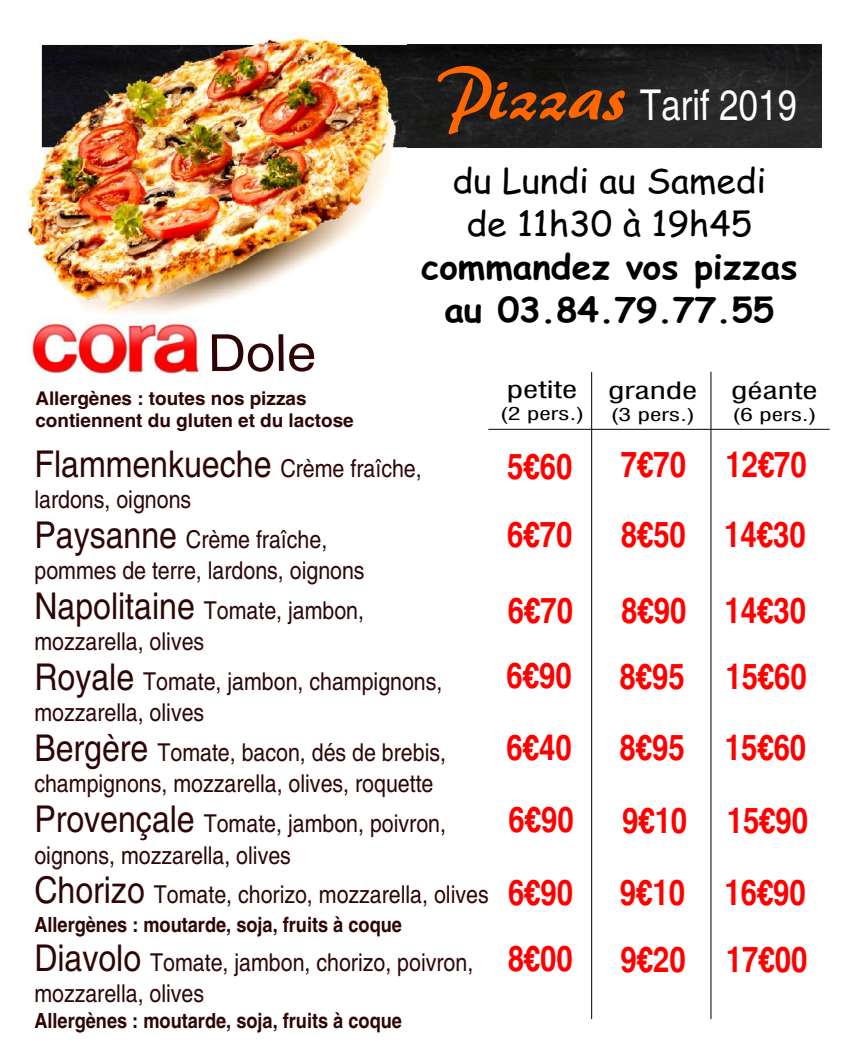
<style>
.page{position:relative;width:851px;height:1064px;background:#fff}
.page>*{position:absolute;margin:0;border:0;box-sizing:border-box;transform-origin:0 0}
.t1{font:51px "Helvetica Narrow";color:#2e0505;scale:1.26 1}
.t2{font:42.45px "Helvetica Narrow";letter-spacing:-.01em;color:#fff}
.t3{font:36.9px "Helvetica Narrow";color:#2e0505;scale:1.06 1}
.t4{font:700 35.7px "Helvetica Narrow";color:#f00}
.t5{font:700 34.2px/42.8px "Comic Sans MS";color:#000;text-align:center}
.t6{font:34.2px/42.8px "Comic Sans MS";color:#000;text-align:center}
.t7{font:24.6px/39.9px "Helvetica Narrow";color:#2e0505;scale:1.06 1}
.t8{font:23.25px "Swis 721 Cn BT";color:#000;scale:1.48 1}
.t9{font:700 20.85px "Helvetica Narrow";color:#2e0505;scale:1.06 1}
.t10{font:700 18.9px/22.5px "Helvetica";color:#2e0505}
.t11{font:17.4px "Swis 721 Cn BT";color:#000;scale:1.48 1}
.s1{font-family:"Brush 455 BT";font-size:70.5px;color:#f60}
.s2{font-size:24.6px}
.s3{font-size:36.9px}
</style>
<div class="page">
<img style="left:407px;top:45px;width:414px;height:102px">
<img style="left:24px;top:32px;width:383px;height:286px">
<hr style="left:591px;top:372px;width:1px;height:647px;background:#000">
<hr style="left:710px;top:372px;width:1px;height:647px;background:#000">
<hr style="left:488px;top:429px;width:341px;height:1px;background:#000">
<img style="left:30px;top:318px;width:171px;height:58px">
<h2 class="t2" style="left:439px;top:89px;width:359px"><span class="s1">Pizzas</span> Tarif 2019</h2>
<h1 class="t1" style="left:208px;top:334px;width:88px">Dole</h1>
<p class="t10" style="left:35px;top:388px;width:320px">Allergènes : toutes nos pizzas contiennent du gluten et du lactose</p>
<h3 class="t6" style="left:452px;top:163px;width:315px">du Lundi au Samedi de 11h30 à 19h45</h3>
<h3 class="t5" style="left:421px;top:249px;width:378px">commandez vos pizzas au 03.84.79.77.55</h3>
<p class="t8" style="left:507px;top:380px;width:49px">petite</p>
<p class="t11" style="left:499px;top:407px;width:59px">(2 pers.)</p>
<p class="t8" style="left:608px;top:381px;width:62px">grande</p>
<p class="t11" style="left:610px;top:407px;width:59px">(3 pers.)</p>
<p class="t8" style="left:731px;top:381px;width:60px">géante</p>
<p class="t11" style="left:732px;top:407px;width:59px">(6 pers.)</p>
<h3 class="t3" style="left:34px;top:450px;width:367px">Flammenkueche <span class="s2">Crème fraîche,</span></h3>
<p class="t7" style="left:34px;top:481px;width:278px">lardons, oignons<br><span class="s3">Paysanne</span> Crème fraîche,</p>
<p class="t7" style="left:34px;top:552px;width:313px">pommes de terre, lardons, oignons<br><span class="s3">Napolitaine</span> Tomate, jambon,</p>
<p class="t7" style="left:34px;top:624px;width:386px">mozzarella, olives<br><span class="s3">Royale</span> Tomate, jambon, champignons,</p>
<p class="t7" style="left:34px;top:695px;width:390px">mozzarella, olives<br><span class="s3">Bergère</span> Tomate, bacon, dés de brebis,</p>
<p class="t7" style="left:34px;top:766px;width:390px">champignons, mozzarella, olives, roquette<br><span class="s3">Provençale</span> Tomate, jambon, poivron,</p>
<p class="t7" style="left:34px;top:837px;width:430px">oignons, mozzarella, olives<br><span class="s3">Chorizo</span> Tomate, chorizo, mozzarella, olives</p>
<p class="t9" style="left:34px;top:916px;width:348px">Allergènes : moutarde, soja, fruits à coque</p>
<p class="t7" style="left:34px;top:949px;width:415px;line-height:31.2px"><span class="s3">Diavolo</span> Tomate, jambon, chorizo, poivron, mozzarella, olives</p>
<p class="t9" style="left:34px;top:1012px;width:348px">Allergènes : moutarde, soja, fruits à coque</p>
<h3 class="t4" style="left:507px;top:453px;width:67px">5€60</h3>
<h3 class="t4" style="left:620px;top:451px;width:187px">7€70 12€70</h3>
<h3 class="t4" style="left:507px;top:520px;width:67px">6€70</h3>
<h3 class="t4" style="left:620px;top:521px;width:186px">8€50 14€30</h3>
<h3 class="t4" style="left:508px;top:596px;width:67px">6€70</h3>
<h3 class="t4" style="left:621px;top:597px;width:186px">8€90 14€30</h3>
<h3 class="t4" style="left:506px;top:662px;width:67px">6€90</h3>
<h3 class="t4" style="left:619px;top:662px;width:189px">8€95 15€60</h3>
<h3 class="t4" style="left:506px;top:733px;width:67px">6€40</h3>
<h3 class="t4" style="left:619px;top:734px;width:188px">8€95 15€60</h3>
<h3 class="t4" style="left:508px;top:806px;width:67px">6€90</h3>
<h3 class="t4" style="left:622px;top:806px;width:187px">9€10 15€90</h3>
<h3 class="t4" style="left:508px;top:879px;width:67px">6€90</h3>
<h3 class="t4" style="left:620px;top:879px;width:187px">9€10 16€90</h3>
<h3 class="t4" style="left:507px;top:945px;width:67px">8€00</h3>
<h3 class="t4" style="left:620px;top:945px;width:188px">9€20 17€00</h3>
</div>
